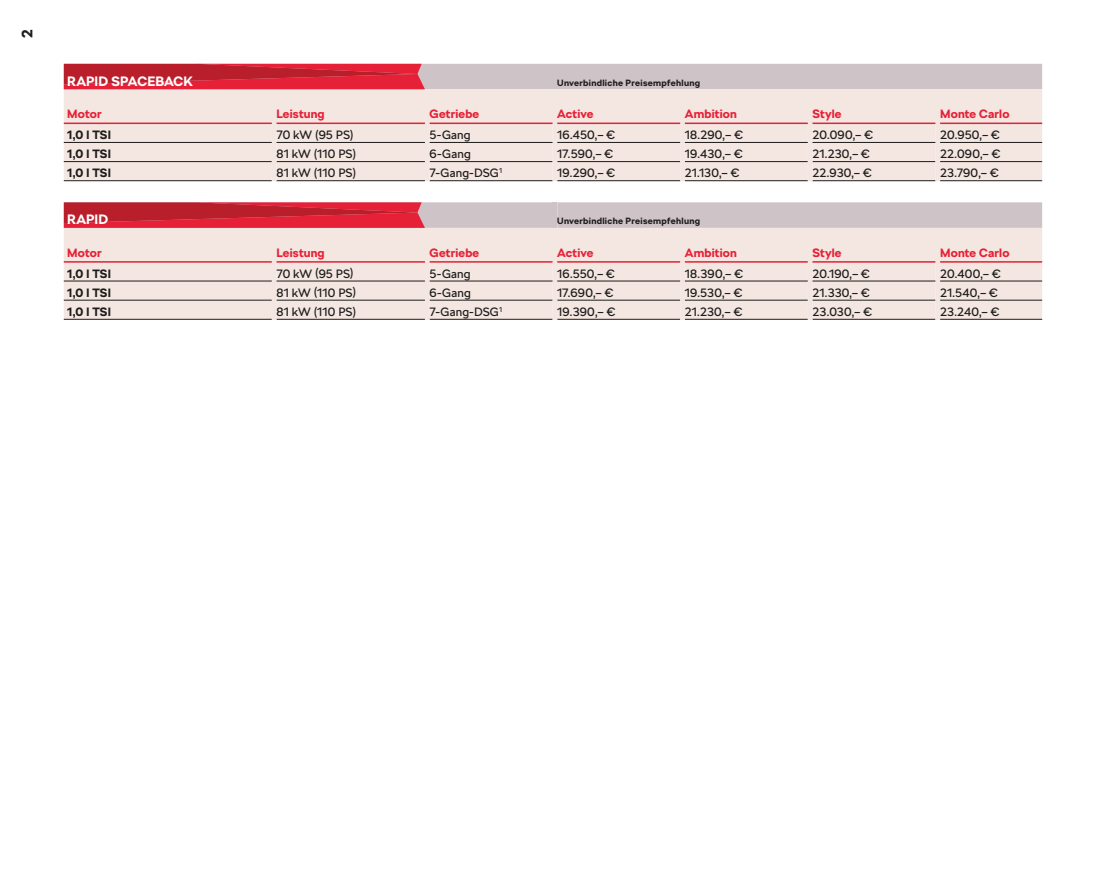
<style>
.page{position:relative;width:1106px;height:893px;background:#fff}
.page>*{position:absolute;margin:0;border:0;box-sizing:border-box;transform-origin:0 0}
.t1{font:700 15px "SKODA Next";color:#1d1d1b}
.t2{font:700 13.5px "SKODA Next";letter-spacing:.005em;color:#fff}
.t3{font:12px "SKODA Next";letter-spacing:.01em;color:#1d1d1b}
.t4{font:700 12px "SKODA Next";letter-spacing:.015em;color:#e62036}
.t5{font:700 12px "SKODA Next";letter-spacing:.015em;color:#1d1d1b}
.t6{font:700 9px "SKODA Next";letter-spacing:.03em;color:#1d1d1b}
</style>
<div class="page">
<div style="left:64px;top:89px;width:978px;height:34px;background:#f4e6e1"></div>
<div style="left:64px;top:123px;width:978px;height:57px;background:#f4e6e1"></div>
<hr style="left:64px;top:142px;width:208px;height:1px;background:#1d1d1b">
<hr style="left:64px;top:161px;width:208px;height:1px;background:#1d1d1b">
<hr style="left:64px;top:180px;width:208px;height:1px;background:#1d1d1b">
<hr style="left:276px;top:142px;width:149px;height:1px;background:#1d1d1b">
<hr style="left:276px;top:161px;width:149px;height:1px;background:#1d1d1b">
<hr style="left:276px;top:180px;width:149px;height:1px;background:#1d1d1b">
<hr style="left:429px;top:142px;width:123px;height:1px;background:#1d1d1b">
<hr style="left:429px;top:161px;width:123px;height:1px;background:#1d1d1b">
<hr style="left:429px;top:180px;width:123px;height:1px;background:#1d1d1b">
<hr style="left:557px;top:142px;width:123px;height:1px;background:#1d1d1b">
<hr style="left:557px;top:161px;width:123px;height:1px;background:#1d1d1b">
<hr style="left:557px;top:180px;width:123px;height:1px;background:#1d1d1b">
<hr style="left:685px;top:142px;width:122px;height:1px;background:#1d1d1b">
<hr style="left:685px;top:161px;width:122px;height:1px;background:#1d1d1b">
<hr style="left:685px;top:180px;width:122px;height:1px;background:#1d1d1b">
<hr style="left:812px;top:142px;width:123px;height:1px;background:#1d1d1b">
<hr style="left:812px;top:161px;width:123px;height:1px;background:#1d1d1b">
<hr style="left:812px;top:180px;width:123px;height:1px;background:#1d1d1b">
<hr style="left:940px;top:142px;width:102px;height:1px;background:#1d1d1b">
<hr style="left:940px;top:161px;width:102px;height:1px;background:#1d1d1b">
<hr style="left:940px;top:180px;width:102px;height:1px;background:#1d1d1b">
<hr style="left:64px;top:123px;width:208px;height:1px;background:#e62036">
<hr style="left:276px;top:123px;width:149px;height:1px;background:#e62036">
<hr style="left:429px;top:123px;width:123px;height:1px;background:#e62036">
<hr style="left:557px;top:123px;width:123px;height:1px;background:#e62036">
<hr style="left:685px;top:123px;width:122px;height:1px;background:#e62036">
<hr style="left:812px;top:123px;width:123px;height:1px;background:#e62036">
<hr style="left:940px;top:123px;width:102px;height:1px;background:#e62036">
<svg style="left:64px;top:64px;width:978px;height:25px;background:#ce8790"></svg>
<div style="left:64px;top:228px;width:978px;height:34px;background:#f4e6e1"></div>
<div style="left:64px;top:262px;width:978px;height:57px;background:#f4e6e1"></div>
<hr style="left:64px;top:281px;width:208px;height:1px;background:#1d1d1b">
<hr style="left:64px;top:300px;width:208px;height:1px;background:#1d1d1b">
<hr style="left:64px;top:319px;width:208px;height:1px;background:#1d1d1b">
<hr style="left:276px;top:281px;width:149px;height:1px;background:#1d1d1b">
<hr style="left:276px;top:300px;width:149px;height:1px;background:#1d1d1b">
<hr style="left:276px;top:319px;width:149px;height:1px;background:#1d1d1b">
<hr style="left:429px;top:281px;width:123px;height:1px;background:#1d1d1b">
<hr style="left:429px;top:300px;width:123px;height:1px;background:#1d1d1b">
<hr style="left:429px;top:319px;width:123px;height:1px;background:#1d1d1b">
<hr style="left:557px;top:281px;width:123px;height:1px;background:#1d1d1b">
<hr style="left:557px;top:300px;width:123px;height:1px;background:#1d1d1b">
<hr style="left:557px;top:319px;width:123px;height:1px;background:#1d1d1b">
<hr style="left:685px;top:281px;width:122px;height:1px;background:#1d1d1b">
<hr style="left:685px;top:300px;width:122px;height:1px;background:#1d1d1b">
<hr style="left:685px;top:319px;width:122px;height:1px;background:#1d1d1b">
<hr style="left:812px;top:281px;width:123px;height:1px;background:#1d1d1b">
<hr style="left:812px;top:300px;width:123px;height:1px;background:#1d1d1b">
<hr style="left:812px;top:319px;width:123px;height:1px;background:#1d1d1b">
<hr style="left:940px;top:281px;width:102px;height:1px;background:#1d1d1b">
<hr style="left:940px;top:300px;width:102px;height:1px;background:#1d1d1b">
<hr style="left:940px;top:319px;width:102px;height:1px;background:#1d1d1b">
<hr style="left:64px;top:261px;width:208px;height:2px;background:#e62036">
<hr style="left:276px;top:261px;width:149px;height:2px;background:#e62036">
<hr style="left:429px;top:261px;width:123px;height:2px;background:#e62036">
<hr style="left:557px;top:261px;width:123px;height:2px;background:#e62036">
<hr style="left:685px;top:261px;width:122px;height:2px;background:#e62036">
<hr style="left:812px;top:261px;width:123px;height:2px;background:#e62036">
<hr style="left:940px;top:261px;width:102px;height:2px;background:#e62036">
<svg style="left:64px;top:202px;width:978px;height:26px;background:#cf8992"></svg>
<p class="t1" style="left:18px;top:38px;width:10px;rotate:-90deg">2</p>
<p class="t2" style="left:67px;top:73px;width:127px">RAPID SPACEBACK</p>
<p class="t6" style="left:557px;top:77px;width:144px">Unverbindliche Preisempfehlung</p>
<p class="t4" style="left:67px;top:107px;width:36px">Motor</p>
<p class="t4" style="left:276px;top:107px;width:50px">Leistung</p>
<p class="t4" style="left:429px;top:107px;width:51px">Getriebe</p>
<p class="t4" style="left:557px;top:107px;width:38px">Active</p>
<p class="t4" style="left:685px;top:107px;width:53px">Ambition</p>
<p class="t4" style="left:812px;top:107px;width:31px">Style</p>
<p class="t4" style="left:940px;top:107px;width:71px">Monte Carlo</p>
<p class="t5" style="left:67px;top:128px;width:45px">1,0 l TSI</p>
<p class="t3" style="left:276px;top:128px;width:79px">70 kW (95 PS)</p>
<p class="t3" style="left:429px;top:128px;width:42px">5-Gang</p>
<p class="t3" style="left:557px;top:128px;width:59px">16.450,– €</p>
<p class="t3" style="left:685px;top:128px;width:60px">18.290,– €</p>
<p class="t3" style="left:812px;top:128px;width:62px">20.090,– €</p>
<p class="t3" style="left:940px;top:128px;width:61px">20.950,– €</p>
<p class="t5" style="left:67px;top:147px;width:45px">1,0 l TSI</p>
<p class="t3" style="left:276px;top:147px;width:81px">81 kW (110 PS)</p>
<p class="t3" style="left:429px;top:147px;width:43px">6-Gang</p>
<p class="t3" style="left:557px;top:147px;width:57px">17.590,– €</p>
<p class="t3" style="left:685px;top:147px;width:59px">19.430,– €</p>
<p class="t3" style="left:812px;top:147px;width:59px">21.230,– €</p>
<p class="t3" style="left:940px;top:147px;width:62px">22.090,– €</p>
<p class="t5" style="left:67px;top:166px;width:45px">1,0 l TSI</p>
<p class="t3" style="left:276px;top:166px;width:81px">81 kW (110 PS)</p>
<p class="t3" style="left:429px;top:166px;width:74px">7-Gang-DSG<sup>1</sup></p>
<p class="t3" style="left:557px;top:166px;width:59px">19.290,– €</p>
<p class="t3" style="left:685px;top:166px;width:56px">21.130,– €</p>
<p class="t3" style="left:812px;top:166px;width:61px">22.930,– €</p>
<p class="t3" style="left:940px;top:166px;width:60px">23.790,– €</p>
<p class="t2" style="left:67px;top:212px;width:42px">RAPID</p>
<p class="t6" style="left:557px;top:216px;width:144px">Unverbindliche Preisempfehlung</p>
<p class="t4" style="left:67px;top:245px;width:36px">Motor</p>
<p class="t4" style="left:276px;top:245px;width:50px">Leistung</p>
<p class="t4" style="left:429px;top:245px;width:51px">Getriebe</p>
<p class="t4" style="left:557px;top:245px;width:38px">Active</p>
<p class="t4" style="left:685px;top:245px;width:53px">Ambition</p>
<p class="t4" style="left:812px;top:245px;width:31px">Style</p>
<p class="t4" style="left:940px;top:245px;width:71px">Monte Carlo</p>
<p class="t5" style="left:67px;top:266px;width:45px">1,0 l TSI</p>
<p class="t3" style="left:276px;top:266px;width:79px">70 kW (95 PS)</p>
<p class="t3" style="left:429px;top:266px;width:42px">5-Gang</p>
<p class="t3" style="left:557px;top:266px;width:59px">16.550,– €</p>
<p class="t3" style="left:685px;top:266px;width:60px">18.390,– €</p>
<p class="t3" style="left:812px;top:266px;width:59px">20.190,– €</p>
<p class="t3" style="left:940px;top:266px;width:62px">20.400,– €</p>
<p class="t5" style="left:67px;top:285px;width:45px">1,0 l TSI</p>
<p class="t3" style="left:276px;top:285px;width:81px">81 kW (110 PS)</p>
<p class="t3" style="left:429px;top:285px;width:43px">6-Gang</p>
<p class="t3" style="left:557px;top:285px;width:58px">17.690,– €</p>
<p class="t3" style="left:685px;top:285px;width:59px">19.530,– €</p>
<p class="t3" style="left:812px;top:285px;width:59px">21.330,– €</p>
<p class="t3" style="left:940px;top:285px;width:59px">21.540,– €</p>
<p class="t5" style="left:67px;top:304px;width:45px">1,0 l TSI</p>
<p class="t3" style="left:276px;top:305px;width:81px">81 kW (110 PS)</p>
<p class="t3" style="left:429px;top:305px;width:74px">7-Gang-DSG<sup>1</sup></p>
<p class="t3" style="left:557px;top:305px;width:60px">19.390,– €</p>
<p class="t3" style="left:685px;top:305px;width:59px">21.230,– €</p>
<p class="t3" style="left:812px;top:305px;width:61px">23.030,– €</p>
<p class="t3" style="left:940px;top:305px;width:61px">23.240,– €</p>
</div>
